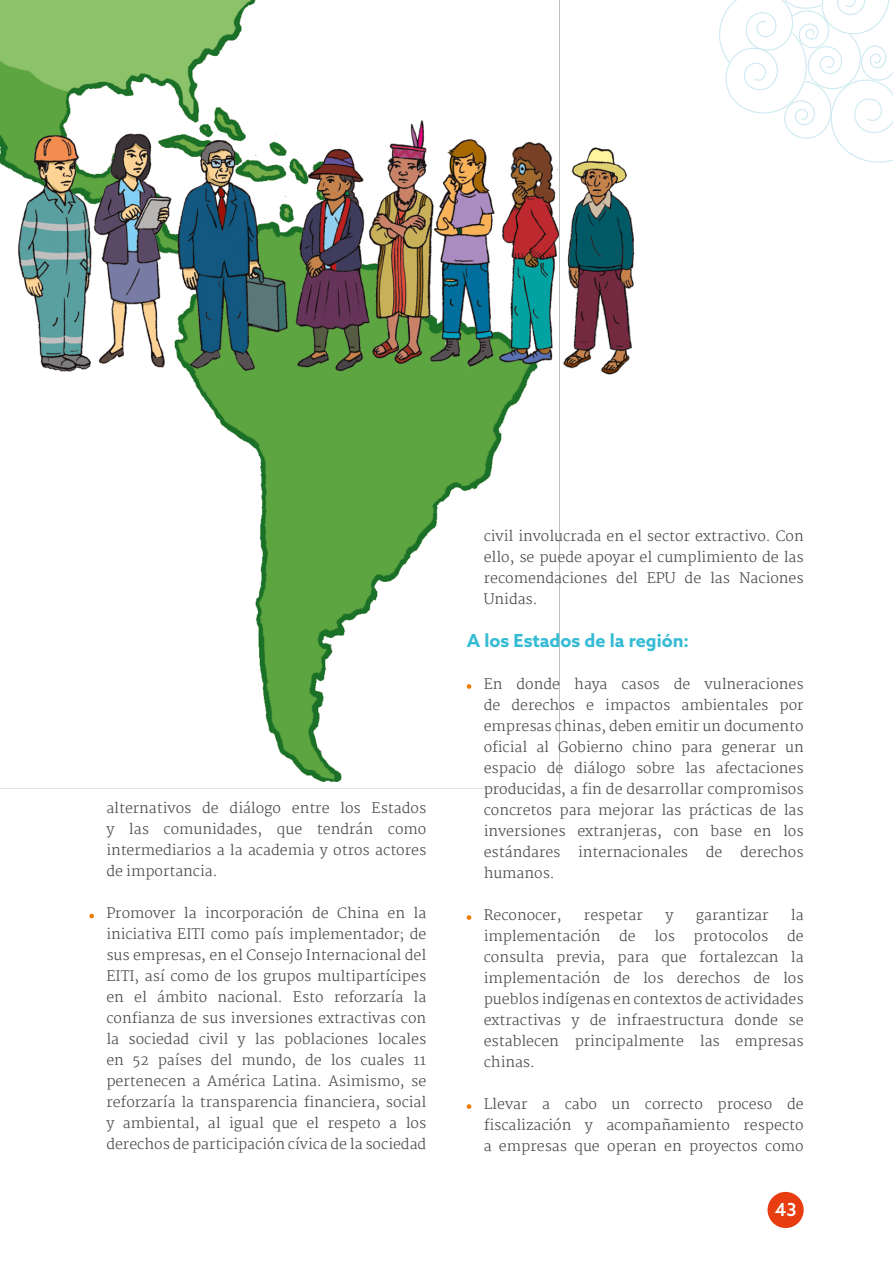
<style>
.page{position:relative;width:893px;height:1263px;background:#fff}
.page>*{position:absolute;margin:0;border:0;box-sizing:border-box;transform-origin:0 0}
.t1{font:700 18px "Azo Sans";color:#36bbd5}
.t2{font:500 18px "Azo Sans";color:#fff}
.t3{font:300 14.25px/21px "Martel";color:#4a4a49;text-align:justify}
</style>
<div class="page">
<svg style="left:719px;top:0;width:174px;height:163px"></svg>
<img style="left:0;top:0;width:635px;height:789px">
<svg style="left:89px;top:914px;width:5px;height:4px"></svg>
<svg style="left:467px;top:684px;width:4px;height:5px"></svg>
<svg style="left:467px;top:915px;width:4px;height:5px"></svg>
<svg style="left:467px;top:1104px;width:4px;height:5px"></svg>
<div style="left:767px;top:1192px;width:37px;height:36px;background:#e73d11;border-radius:50%"></div>
<p class="t3" style="left:106px;top:798px;width:321px">alternativos de diálogo entre los Estados y las comunidades, que tendrán como intermediarios a la academia y otros actores de importancia.</p>
<p class="t3" style="left:106px;top:903px;width:321px">Promover la incorporación de China en la iniciativa EITI como país implementador; de sus empresas, en el Consejo Internacional del EITI, así como de los grupos multipartícipes en el ámbito nacional. Esto reforzaría la confianza de sus inversiones extractivas con la sociedad civil y las poblaciones locales en 52 países del mundo, de los cuales 11 pertenecen a América Latina. Asimismo, se reforzaría la transparencia financiera, social y ambiental, al igual que el respeto a los derechos de participación cívica de la sociedad</p>
<p class="t3" style="left:484px;top:526px;width:321px">civil involucrada en el sector extractivo. Con ello, se puede apoyar el cumplimiento de las recomendaciones del EPU de las Naciones Unidas.</p>
<p class="t1" style="left:467px;top:628px;width:224px">A los Estados de la región:</p>
<p class="t3" style="left:484px;top:673px;width:321px">En donde haya casos de vulneraciones de derechos e impactos ambientales por empresas chinas, deben emitir un documento oficial al Gobierno chino para generar un espacio de diálogo sobre las afectaciones producidas, a fin de desarrollar compromisos concretos para mejorar las prácticas de las inversiones extranjeras, con base en los estándares internacionales de derechos humanos.</p>
<p class="t3" style="left:484px;top:904px;width:79px">Reconocer,</p>
<p class="t3" style="left:584px;top:904px;width:60px">respetar</p>
<p class="t3" style="left:665px;top:904px;width:9px">y</p>
<p class="t3" style="left:696px;top:904px;width:74px">garantizar</p>
<p class="t3" style="left:791px;top:904px;width:14px">la</p>
<p class="t3" style="left:484px;top:925px;width:118px">implementación</p>
<p class="t3" style="left:619px;top:925px;width:18px">de</p>
<p class="t3" style="left:654px;top:925px;width:22px">los</p>
<p class="t3" style="left:694px;top:925px;width:76px">protocolos</p>
<p class="t3" style="left:484px;top:925px;width:321px;text-indent:303px">de consulta previa, para que fortalezcan la implementación de los derechos de los pueblos indígenas en contextos de actividades extractivas y de infraestructura donde se establecen principalmente las empresas chinas.</p>
<p class="t3" style="left:484px;top:1093px;width:321px">Llevar a cabo un correcto proceso de fiscalización y acompañamiento respecto a empresas que operan en proyectos como</p>
<p class="t2" style="left:775px;top:1198px;width:23px">43</p>
</div>
